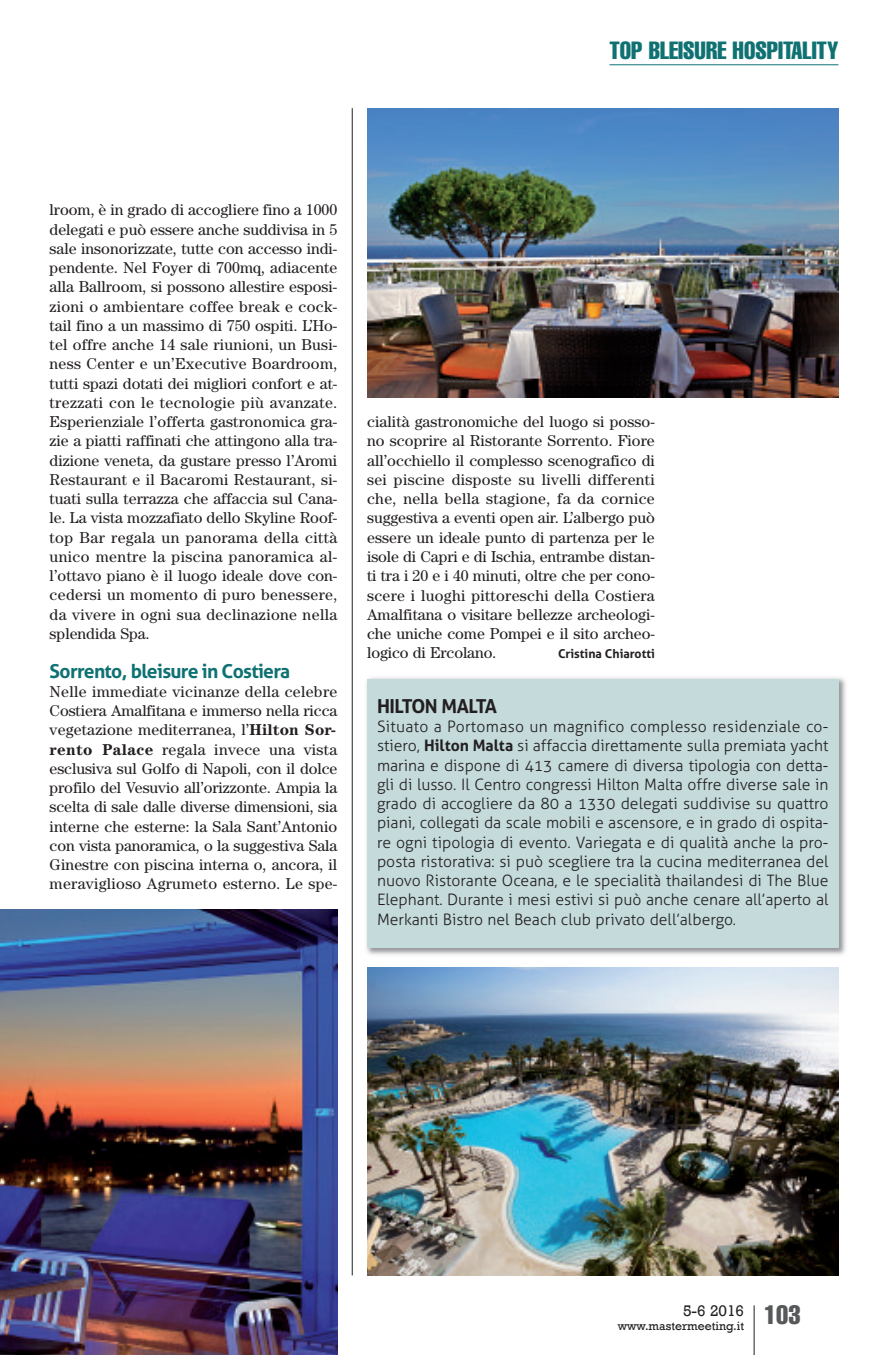
<style>
.page{position:relative;width:893px;height:1355px;background:#fff}
.page>*{position:absolute;margin:0;border:0;box-sizing:border-box;transform-origin:0 0}
.t1{font:extra-condensed 24.5px "Helvetica";color:#0f7172}
.t2{font:700 19.25px "Aller";letter-spacing:-.035em;color:#0f7172}
.t3{font:700 19.25px "Aller";letter-spacing:-.025em;color:#231f20}
.t4{font:15.75px/19.2px "Century";letter-spacing:.005em;color:#231f20;text-align:justify}
.t5{font:300 15.75px/19.2px "Aller";color:#231f20;text-align:justify}
.t6{font:15.75px "Rockwell";color:#231f20}
.t7{font:12.25px "Rockwell";color:#231f20}
.t8{font:700 12.25px "Aller";color:#231f20}
.s1{font-weight:700}
</style>
<div class="page">
<hr style="left:754px;top:1305px;width:1px;height:49px;background:#231f20">
<hr style="left:609px;top:64px;width:229px;height:1px;background:#0f7172">
<hr style="left:352px;top:108px;width:1px;height:1167px;background:#231f20">
<img style="left:0;top:909px;width:337px;height:445px">
<img style="left:366px;top:677px;width:480px;height:278px">
<div style="left:367px;top:679px;width:471px;height:268px;background:#c4dadb"></div>
<img style="left:367px;top:967px;width:471px;height:308px">
<img style="left:367px;top:108px;width:471px;height:289px">
<h1 class="t1" style="left:609px;top:42px;width:230px">TOP BLEISURE HOSPITALITY</h1>
<p class="t4" style="left:50px;top:202px;width:289px">lroom, è in grado di accogliere fino a 1000 delegati e può essere anche suddivisa in 5 sale insonorizzate, tutte con accesso indi&shy;pendente. Nel Foyer di 700mq, adiacente alla Ballroom, si possono allestire esposi&shy;zioni o ambientare coffee break e cock&shy;tail fino a un massimo di 750 ospiti. L’Ho&shy;tel offre anche 14 sale riunioni, un Busi&shy;ness Center e un’Executive Boardroom, tutti spazi dotati dei migliori confort e at&shy;trezzati con le tecnologie più avanzate.<br>Esperienziale l’offerta gastronomica gra&shy;zie a piatti raffinati che attingono alla tra&shy;dizione veneta, da gustare presso l’Aromi Restaurant e il Bacaromi Restaurant, si&shy;tuati sulla terrazza che affaccia sul Cana&shy;le. La vista mozzafiato dello Skyline Roof&shy;top Bar regala un panorama della città unico mentre la piscina panoramica al&shy;l’ottavo piano è il luogo ideale dove con&shy;cedersi un momento di puro benessere, da vivere in ogni sua declinazione nella splendida Spa.</p>
<p class="t2" style="left:50px;top:659px;width:242px">Sorrento, bleisure in Costiera</p>
<p class="t4" style="left:50px;top:683px;width:289px">Nelle immediate vicinanze della celebre Costiera Amalfitana e immerso nella ricca vegetazione mediterranea, l’<span class="s1">Hilton Sor&shy;rento Palace</span> regala invece una vista esclusiva sul Golfo di Napoli, con il dolce profilo del Vesuvio all’orizzonte. Ampia la scelta di sale dalle diverse dimensioni, sia interne che esterne: la Sala Sant’Antonio con vista panoramica, o la suggestiva Sala Ginestre con piscina interna o, ancora, il meraviglioso Agrumeto esterno. Le spe-</p>
<p class="t4" style="left:367px;top:413px;width:289px">cialità gastronomiche del luogo si posso&shy;no scoprire al Ristorante Sorrento. Fiore all’occhiello il complesso scenografico di sei piscine disposte su livelli differenti che, nella bella stagione, fa da cornice suggestiva a eventi open air. L’albergo può essere un ideale punto di partenza per le isole di Capri e di Ischia, entrambe distan&shy;ti tra i 20 e i 40 minuti, oltre che per cono&shy;scere i luoghi pittoreschi della Costiera Amalfitana o visitare bellezze archeologi&shy;che uniche come Pompei e il sito archeo&shy;logico di Ercolano.</p>
<p class="t8" style="left:558px;top:646px;width:98px">Cristina Chiarotti</p>
<p class="t3" style="left:377px;top:694px;width:122px">HILTON MALTA</p>
<p class="t5" style="left:377px;top:717px;width:453px">Situato a Portomaso un magnifico complesso residenziale co&shy;stiero, <span class="s1">Hilton Malta</span> si affaccia direttamente sulla premiata yacht marina e dispone di 413 camere di diversa tipologia con detta&shy;gli di lusso. Il Centro congressi Hilton Malta offre diverse sale in grado di accogliere da 80 a 1330 delegati suddivise su quattro piani, collegati da scale mobili e ascensore, e in grado di ospita&shy;re ogni tipologia di evento. Variegata e di qualità anche la pro&shy;posta ristorativa: si può scegliere tra la cucina mediterranea del nuovo Ristorante Oceana, e le specialità thailandesi di The Blue Elephant. Durante i mesi estivi si può anche cenare all’aperto al Merkanti Bistro nel Beach club privato dell’albergo.</p>
<p class="t7" style="left:618px;top:1318px;width:184px">www.mastermeeting.it <sup>103</sup></p>
<p class="t6" style="left:683px;top:1300px;width:63px">5-6 2016</p>
</div>
